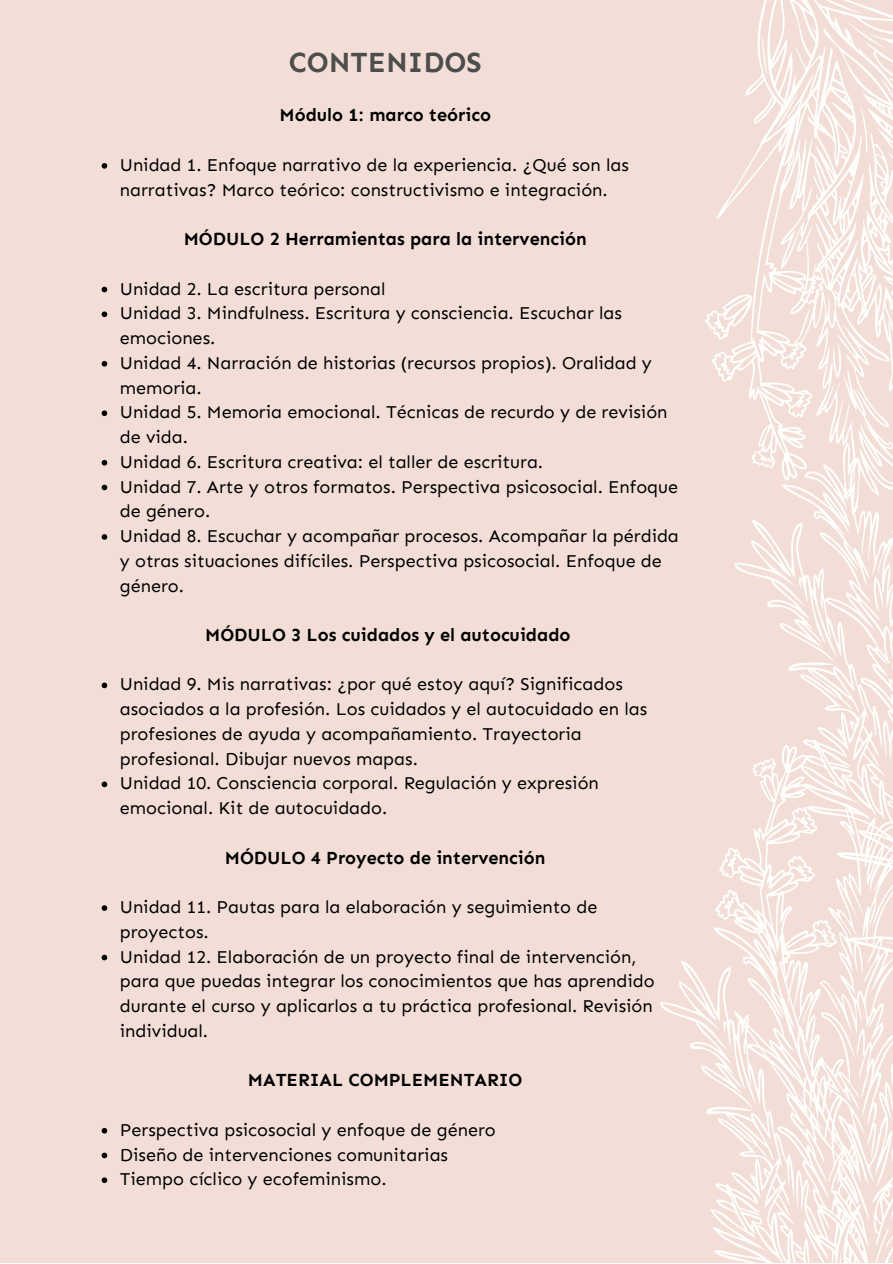
<style>
.page{position:relative;width:893px;height:1264px;background:#fff}
.page>*{position:absolute;margin:0;border:0;box-sizing:border-box;transform-origin:0 0}
.t1{font:700 28.5px "Sen";color:#4d4d4d}
.t2{font:18px/24.8px "Sen";color:#000}
.t3{font:700 18px "Sen";color:#000}
</style>
<div class="page">
<div style="left:0;top:0;width:892px;height:1262px;background:#f2ded6"></div>
<svg style="left:847px;top:153px;width:45px;height:182px"></svg>
<svg style="left:734px;top:335px;width:158px;height:468px"></svg>
<svg style="left:660px;top:803px;width:232px;height:459px"></svg>
<svg style="left:838px;top:1252px;width:5px;height:10px"></svg>
<svg style="left:691px;top:742px;width:184px;height:439px"></svg>
<svg style="left:711px;top:885px;width:54px;height:56px"></svg>
<svg style="left:757px;top:0;width:135px;height:153px"></svg>
<svg style="left:711px;top:46px;width:136px;height:436px"></svg>
<svg style="left:704px;top:289px;width:49px;height:54px"></svg>
<svg style="left:102px;top:163px;width:5px;height:6px"></svg>
<svg style="left:102px;top:287px;width:5px;height:5px"></svg>
<svg style="left:102px;top:311px;width:5px;height:6px"></svg>
<svg style="left:102px;top:361px;width:5px;height:5px"></svg>
<svg style="left:102px;top:410px;width:5px;height:6px"></svg>
<svg style="left:102px;top:460px;width:5px;height:5px"></svg>
<svg style="left:102px;top:484px;width:5px;height:6px"></svg>
<svg style="left:102px;top:534px;width:5px;height:6px"></svg>
<svg style="left:102px;top:682px;width:5px;height:6px"></svg>
<svg style="left:102px;top:781px;width:5px;height:6px"></svg>
<svg style="left:102px;top:905px;width:5px;height:5px"></svg>
<svg style="left:102px;top:954px;width:5px;height:6px"></svg>
<svg style="left:102px;top:1127px;width:5px;height:6px"></svg>
<svg style="left:102px;top:1152px;width:5px;height:6px"></svg>
<svg style="left:102px;top:1177px;width:5px;height:5px"></svg>
<p class="t1" style="left:289px;top:45px;width:194px">CONTENIDOS</p>
<p class="t3" style="left:279px;top:104px;width:213px">Módulo 1: marco teórico</p>
<p class="t2" style="left:120px;top:152px;width:510px">Unidad 1. Enfoque narrativo de la experiencia. ¿Qué son las narrativas? Marco teórico: constructivismo e integración.</p>
<p class="t3" style="left:184px;top:228px;width:404px">MÓDULO 2 Herramientas para la intervención</p>
<p class="t2" style="left:120px;top:276px;width:267px">Unidad 2. La escritura personal</p>
<p class="t2" style="left:120px;top:301px;width:503px">Unidad 3. Mindfulness. Escritura y consciencia. Escuchar las emociones.</p>
<p class="t2" style="left:120px;top:350px;width:533px">Unidad 4. Narración de historias (recursos propios). Oralidad y memoria.</p>
<p class="t2" style="left:120px;top:400px;width:549px">Unidad 5. Memoria emocional. Técnicas de recurdo y de revisión de vida.</p>
<p class="t2" style="left:120px;top:449px;width:425px">Unidad 6. Escritura creativa: el taller de escritura.</p>
<p class="t2" style="left:120px;top:474px;width:559px">Unidad 7. Arte y otros formatos. Perspectiva psicosocial. Enfoque de género.</p>
<p class="t2" style="left:120px;top:523px;width:560px">Unidad 8. Escuchar y acompañar procesos. Acompañar la pérdida y otras situaciones difíciles. Perspectiva psicosocial. Enfoque de género.</p>
<p class="t3" style="left:205px;top:624px;width:367px">MÓDULO 3 Los cuidados y el autocuidado</p>
<p class="t2" style="left:120px;top:672px;width:529px">Unidad 9. Mis narrativas: ¿por qué estoy aquí? Significados asociados a la profesión. Los cuidados y el autocuidado en las profesiones de ayuda y acompañamiento. Trayectoria profesional. Dibujar nuevos mapas.</p>
<p class="t2" style="left:120px;top:771px;width:480px">Unidad 10. Consciencia corporal. Regulación y expresión emocional. Kit de autocuidado.</p>
<p class="t3" style="left:225px;top:846px;width:322px">MÓDULO 4 Proyecto de intervención</p>
<p class="t2" style="left:120px;top:894px;width:479px">Unidad 11. Pautas para la elaboración y seguimiento de proyectos.</p>
<p class="t2" style="left:120px;top:944px;width:536px">Unidad 12. Elaboración de un proyecto final de intervención, para que puedas integrar los conocimientos que has aprendido durante el curso y aplicarlos a tu práctica profesional. Revisión individual.</p>
<p class="t3" style="left:248px;top:1069px;width:276px">MATERIAL COMPLEMENTARIO</p>
<p class="t2" style="left:120px;top:1117px;width:377px">Perspectiva psicosocial y enfoque de género</p>
<p class="t2" style="left:120px;top:1142px;width:330px">Diseño de intervenciones comunitarias</p>
<p class="t2" style="left:120px;top:1166px;width:268px">Tiempo cíclico y ecofeminismo.</p>
</div>
